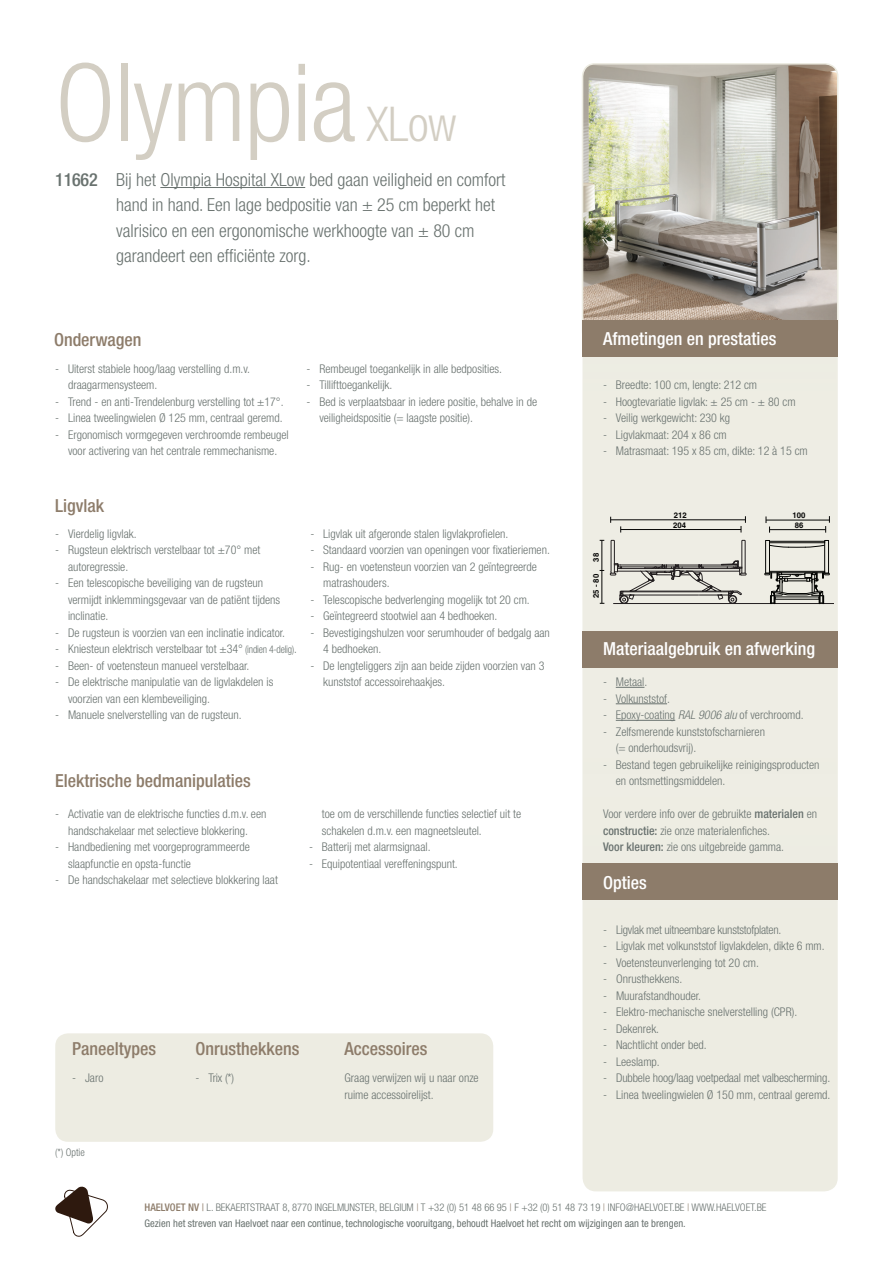
<style>
.page{position:relative;width:893px;height:1263px;background:#fff}
.page>*{position:absolute;margin:0;border:0;box-sizing:border-box;transform-origin:0 0}
.t1{font:300 condensed 108px "Helvetica Neue LT Std";letter-spacing:-.01em;color:#d3cec3}
.t2{font:300 condensed 48px "Helvetica Neue LT Std";color:#d3cec3}
.t3{font:300 condensed 18px/25.5px "Helvetica Neue LT Std";color:#69726f}
.t4{font:500 condensed 18px "Helvetica Neue LT Std";color:#8d7c6a}
.t5{font:500 condensed 18px "Helvetica Neue LT Std";color:#fff}
.t6{font:500 condensed 18px "Helvetica Neue LT Std";letter-spacing:-.01em;color:#69726f}
.t7{font:300 condensed 12px/16.5px "Helvetica Neue LT Std";color:#69726f}
.t8{font:300 condensed 12px "Helvetica Neue LT Std";letter-spacing:-.02em;color:#69726f}
.t9{font:300 condensed 10.5px "Helvetica Neue LT Std";color:#69726f}
.t10{font:condensed 10.5px "Helvetica Neue LT Std";color:#69726f}
.t11{font:700 7.8px "Helvetica";color:#050504}
.s1{font-size:10.5px}
.s2{font-style:italic}
.s3{font-weight:500}
.s4{font-weight:500;color:#8d7c6a}
.s5{font-weight:400;color:#8d7c6a}
.s6{color:#8d7c6a}
</style>
<div class="page">
<div style="left:583px;top:214px;width:254px;height:977px;background:#edece2;border-radius:13px"></div>
<div style="left:55px;top:1033px;width:438px;height:109px;background:#edece2;border-radius:13px"></div>
<div style="left:583px;top:863px;width:255px;height:36px;background:#8d7c6a"></div>
<div style="left:583px;top:632px;width:255px;height:36px;background:#8d7c6a"></div>
<svg style="left:55px;top:1187px;width:53px;height:49px"></svg>
<hr style="left:613px;top:603px;width:220px;height:1px;background:#231f20">
<svg style="left:610px;top:540px;width:136px;height:64px"></svg>
<div style="left:824px;top:540px;width:5px;height:33px;border:1px solid #040503"></div>
<div style="left:765px;top:540px;width:5px;height:33px;border:1px solid #040503"></div>
<div style="left:769px;top:571px;width:56px;height:2px;border:1px solid #040503"></div>
<svg style="left:764px;top:572px;width:66px;height:32px"></svg>
<div style="left:769px;top:541px;width:56px;height:2px;border:1px solid #040503"></div>
<hr style="left:621px;top:529px;width:120px;height:1px;background:#050504">
<svg style="left:741px;top:516px;width:5px;height:16px"></svg>
<hr style="left:611px;top:519px;width:134px;height:1px;background:#050504">
<hr style="left:602px;top:540px;width:1px;height:63px;background:#050504">
<hr style="left:769px;top:529px;width:57px;height:1px;background:#050504">
<svg style="left:766px;top:516px;width:4px;height:17px"></svg>
<hr style="left:766px;top:520px;width:63px;height:1px;background:#040503">
<svg style="left:825px;top:516px;width:5px;height:17px"></svg>
<svg style="left:769px;top:545px;width:55px;height:3px"></svg>
<svg style="left:582px;top:63px;width:257px;height:277px;background:#b0aa9d"></svg>
<div style="left:582px;top:321px;width:255px;height:36px;background:#8d7c6a"></div>
<svg style="left:616px;top:687px;width:28px;height:1px"></svg>
<hr style="left:616px;top:703px;width:51px;height:1px;background:#69726f">
<hr style="left:616px;top:720px;width:59px;height:1px;background:#69726f">
<hr style="left:160px;top:187px;width:145px;height:1px;background:#69726f">
<h1 class="t1" style="left:55px;top:41px;width:303px">Olympia</h1>
<h2 class="t2" style="left:367px;top:96px;width:92px">XLow</h2>
<h3 class="t3" style="left:116px;top:166px;width:391px">Bij het Olympia Hospital XLow bed gaan veiligheid en comfort hand in hand. Een lage bedpositie van ± 25 cm beperkt het valrisico en een ergonomische werkhoogte van ± 80 cm garandeert een efficiënte zorg.</h3>
<h3 class="t6" style="left:55px;top:169px;width:44px">11662</h3>
<h3 class="t4" style="left:54px;top:329px;width:89px">Onderwagen</h3>
<p class="t7" style="left:68px;top:360px;width:184px;text-indent:-13px">- Uiterst stabiele hoog/laag verstelling d.m.v. draagarmensysteem.</p>
<p class="t7" style="left:55px;top:393px;width:230px">- Trend - en anti-Trendelenburg verstelling tot ±17°.</p>
<p class="t7" style="left:55px;top:409px;width:229px">- Linea tweelingwielen Ø 125 mm, centraal geremd.</p>
<p class="t7" style="left:55px;top:426px;width:235px;text-align:center">- Ergonomisch vormgegeven verchroomde rembeugel voor activering van het centrale remmechanisme.</p>
<p class="t7" style="left:307px;top:360px;width:197px">- Rembeugel toegankelijk in alle bedposities.</p>
<p class="t7" style="left:307px;top:376px;width:87px">- Tillifttoegankelijk.</p>
<p class="t7" style="left:319px;top:393px;width:219px;text-indent:-13px">- Bed is verplaatsbaar in iedere positie, behalve in de veiligheidspositie (= laagste positie).</p>
<h3 class="t4" style="left:55px;top:495px;width:50px">Ligvlak</h3>
<p class="t7" style="left:55px;top:525px;width:83px">- Vierdelig ligvlak.</p>
<p class="t7" style="left:68px;top:541px;width:194px;text-indent:-13px">- Rugsteun elektrisch verstelbaar tot ±70° met autoregressie.</p>
<p class="t7" style="left:68px;top:574px;width:214px;text-indent:-13px">- Een telescopische beveiliging van de rugsteun vermijdt inklemmingsgevaar van de patiënt tijdens inclinatie.</p>
<p class="t7" style="left:55px;top:624px;width:231px">- De rugsteun is voorzien van een inclinatie indicator.</p>
<p class="t7" style="left:55px;top:640px;width:243px">- Kniesteun elektrisch verstelbaar tot ±34° <span class="s1">(indien 4-delig)</span>.</p>
<p class="t7" style="left:55px;top:657px;width:196px">- Been- of voetensteun manueel verstelbaar.</p>
<p class="t7" style="left:68px;top:673px;width:207px;text-indent:-13px">- De elektrische manipulatie van de ligvlakdelen is voorzien van een klembeveiliging.</p>
<p class="t7" style="left:55px;top:706px;width:188px">- Manuele snelverstelling van de rugsteun.</p>
<p class="t7" style="left:310px;top:525px;width:199px">- Ligvlak uit afgeronde stalen ligvlakprofielen.</p>
<p class="t7" style="left:310px;top:541px;width:241px">- Standaard voorzien van openingen voor fixatieriemen.</p>
<p class="t7" style="left:323px;top:558px;width:215px;text-indent:-13px">- Rug- en voetensteun voorzien van 2 geïntegreerde matrashouders.</p>
<p class="t7" style="left:310px;top:591px;width:221px">- Telescopische bedverlenging mogelijk tot 20 cm.</p>
<p class="t7" style="left:310px;top:607px;width:189px">- Geïntegreerd stootwiel aan 4 bedhoeken.</p>
<p class="t7" style="left:323px;top:624px;width:228px;text-indent:-13px">- Bevestigingshulzen voor serumhouder of bedgalg aan<br>4 bedhoeken.</p>
<p class="t7" style="left:323px;top:657px;width:223px;text-indent:-13px">- De lengteliggers zijn aan beide zijden voorzien van 3 kunststof accessoirehaakjes.</p>
<h3 class="t4" style="left:55px;top:770px;width:197px">Elektrische bedmanipulaties</h3>
<p class="t7" style="left:55px;top:805px;width:213px;text-align:center">- Activatie van de elektrische functies d.m.v. een handschakelaar met selectieve blokkering.</p>
<p class="t7" style="left:68px;top:838px;width:183px;text-indent:-13px">- Handbediening met voorgeprogrammeerde slaapfunctie en opsta-functie</p>
<p class="t7" style="left:55px;top:871px;width:224px">- De handschakelaar met selectieve blokkering laat</p>
<p class="t7" style="left:322px;top:805px;width:201px">toe om de verschillende functies selectief uit te schakelen d.m.v. een magneetsleutel.</p>
<p class="t7" style="left:309px;top:838px;width:123px">- Batterij met alarmsignaal.</p>
<p class="t7" style="left:309px;top:855px;width:150px">- Equipotentiaal vereffeningspunt.</p>
<h3 class="t4" style="left:72px;top:1037px;width:85px">Paneeltypes</h3>
<p class="t7" style="left:72px;top:1069px;width:33px">- Jaro</p>
<p class="t9" style="left:55px;top:1146px;width:31px">(*) Optie</p>
<h3 class="t4" style="left:196px;top:1037px;width:105px">Onrusthekkens</h3>
<p class="t7" style="left:196px;top:1069px;width:40px">- Trix (*)</p>
<h3 class="t4" style="left:344px;top:1037px;width:84px">Accessoires</h3>
<p class="t7" style="left:344px;top:1069px;width:136px">Graag verwijzen wij u naar onze ruime accessoirelijst.</p>
<h3 class="t5" style="left:603px;top:327px;width:175px">Afmetingen en prestaties</h3>
<p class="t7" style="left:603px;top:376px;width:156px">- Breedte: 100 cm, lengte: 212 cm</p>
<p class="t7" style="left:603px;top:393px;width:194px">- Hoogtevariatie ligvlak: ± 25 cm - ± 80 cm</p>
<p class="t7" style="left:603px;top:409px;width:129px">- Veilig werkgewicht: 230 kg</p>
<p class="t7" style="left:603px;top:426px;width:125px">- Ligvlakmaat: 204 x 86 cm</p>
<p class="t7" style="left:603px;top:442px;width:206px">- Matrasmaat: 195 x 85 cm, dikte: 12 à 15 cm</p>
<p class="t11" style="left:591px;top:562px;width:10px;rotate:-90deg">38</p>
<p class="t11" style="left:591px;top:598px;width:26px;rotate:-90deg">25 - 80</p>
<p class="t11" style="left:674px;top:510px;width:14px">212</p>
<p class="t11" style="left:673px;top:520px;width:14px">204</p>
<p class="t11" style="left:792px;top:511px;width:14px">100</p>
<p class="t11" style="left:795px;top:521px;width:10px">86</p>
<h3 class="t5" style="left:603px;top:638px;width:214px">Materiaalgebruik en afwerking</h3>
<p class="t7" style="left:603px;top:673px;width:46px">- Metaal.</p>
<p class="t7" style="left:603px;top:690px;width:68px">- Volkunststof.</p>
<p class="t7" style="left:603px;top:706px;width:202px">- Epoxy-coating <span class="s2">RAL 9006 alu</span> of verchroomd.</p>
<p class="t7" style="left:616px;top:723px;width:151px;text-indent:-13px">- Zelfsmerende kunststofscharnieren (= onderhoudsvrij).</p>
<p class="t7" style="left:616px;top:756px;width:205px;text-indent:-13px">- Bestand tegen gebruikelijke reinigingsproducten en ontsmettingsmiddelen.</p>
<p class="t7" style="left:603px;top:805px;width:216px">Voor verdere info over de gebruikte <span class="s3">materialen</span> en <span class="s3">constructie:</span> zie onze materialenfiches.<br><span class="s3">Voor kleuren:</span> zie ons uitgebreide gamma.</p>
<h3 class="t5" style="left:603px;top:872px;width:45px">Opties</h3>
<p class="t8" style="left:603px;top:922px;width:180px">- Ligvlak met uitneembare kunststofplaten.</p>
<p class="t7" style="left:603px;top:937px;width:223px">- Ligvlak met volkunststof ligvlakdelen, dikte 6 mm.</p>
<p class="t7" style="left:603px;top:954px;width:157px">- Voetensteunverlenging tot 20 cm.</p>
<p class="t7" style="left:603px;top:970px;width:81px">- Onrusthekkens.</p>
<p class="t7" style="left:603px;top:987px;width:99px">- Muurafstandhouder.</p>
<p class="t7" style="left:603px;top:1003px;width:195px">- Elektro-mechanische snelverstelling (CPR).</p>
<p class="t7" style="left:603px;top:1020px;width:57px">- Dekenrek.</p>
<p class="t7" style="left:603px;top:1036px;width:105px">- Nachtlicht onder bed.</p>
<p class="t7" style="left:603px;top:1053px;width:58px">- Leeslamp.</p>
<p class="t7" style="left:603px;top:1069px;width:228px">- Dubbele hoog/laag voetpedaal met valbescherming.</p>
<p class="t7" style="left:603px;top:1086px;width:229px">- Linea tweelingwielen Ø 150 mm, centraal geremd.</p>
<p class="t9" style="left:145px;top:1201px;width:623px"><span class="s4">HAELVOET NV</span> <span class="s5">|</span> L. BEKAERTSTRAAT 8, 8770 INGELMUNSTER, BELGIUM <span class="s6">|</span> T +32 (0) 51 48 66 95 <span class="s6">|</span> F +32 (0) 51 48 73 19 <span class="s6">|</span> INFO@HAELVOET.BE <span class="s6">|</span> WWW.HAELVOET.BE</p>
<p class="t10" style="left:145px;top:1217px;width:543px">Gezien het streven van Haelvoet naar een continue, technologische vooruitgang, behoudt Haelvoet het recht om wijzigingen aan te brengen.</p>
</div>
